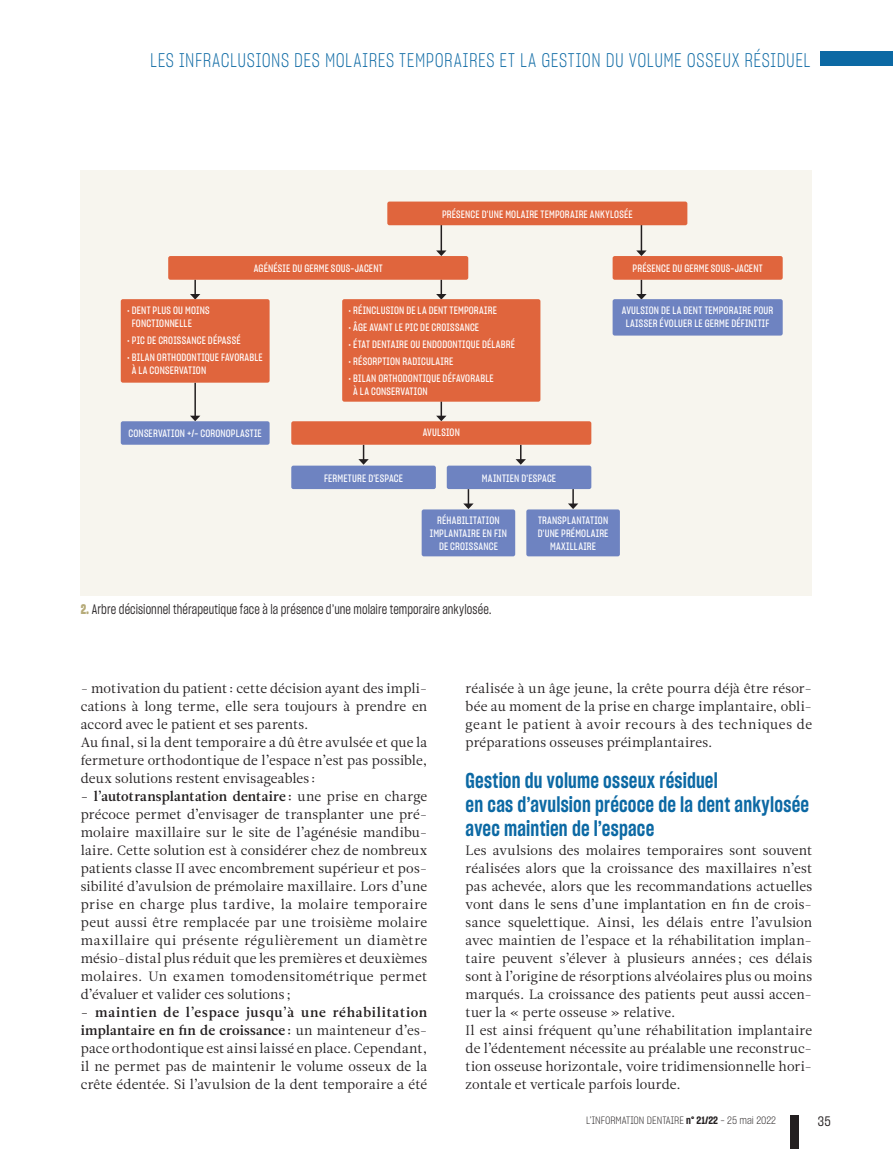
<style>
.page{position:relative;width:893px;height:1149px;background:#fff}
.page>*{position:absolute;margin:0;border:0;box-sizing:border-box;transform-origin:0 0}
.t1{font:21px/24px "Sharp Grotesk Semi Bold 15";letter-spacing:.01em;color:#0c69a4;scale:.91 1}
.t2{font:19.5px "Sharp Grotesk Light 15";letter-spacing:.035em;color:#0c69a4;scale:.9 1}
.t3{font:13.5px/18px "Leitura News Roman 1";letter-spacing:.01em;color:#231f20;text-align:justify}
.t4{font:13.5px/18px "Leitura News Roman 3";letter-spacing:.05em;color:#231f20}
.t5{font:13.5px "Sharp Grotesk Book 15";letter-spacing:.01em;color:#231f20;scale:.88 1}
.t6{font:13.5px "Leitura News Roman 3";letter-spacing:.005em;color:#231f20}
.t7{font:13.5px "Sharp Grotesk Book 15";letter-spacing:.01em;color:#231f20}
.t8{font:10.5px/12.9px "Sharp Grotesk Medium 15";letter-spacing:.015em;color:#fff;scale:.95 1}
.t9{font:10.5px "Sharp Grotesk Light 15";color:#231f20}
.s1{font-family:"Sharp Grotesk Bold 15";color:#b6ab79}
.s2{font-family:"Leitura News Roman 1"}
.s3{font-family:"Sharp Grotesk Semi Bold 15"}
</style>
<div class="page">
<div style="left:821px;top:51px;width:72px;height:15px;background:#0c69a4"></div>
<div style="left:791px;top:1114px;width:8px;height:34px;background:#231f20"></div>
<div style="left:81px;top:170px;width:731px;height:426px;background:#f7f5ee"></div>
<svg style="left:463px;top:489px;width:11px;height:20px"></svg>
<svg style="left:568px;top:489px;width:10px;height:20px"></svg>
<svg style="left:358px;top:444px;width:11px;height:20px"></svg>
<svg style="left:436px;top:401px;width:10px;height:20px"></svg>
<svg style="left:436px;top:280px;width:10px;height:19px"></svg>
<svg style="left:436px;top:225px;width:10px;height:31px"></svg>
<svg style="left:636px;top:225px;width:11px;height:31px"></svg>
<svg style="left:636px;top:280px;width:11px;height:19px"></svg>
<svg style="left:190px;top:280px;width:10px;height:19px"></svg>
<hr style="left:194px;top:382px;width:2px;height:34px;background:#231f20">
<svg style="left:190px;top:415px;width:10px;height:6px"></svg>
<svg style="left:516px;top:444px;width:10px;height:20px"></svg>
<div style="left:168px;top:256px;width:300px;height:24px;background:#e0653d;border-radius:2px"></div>
<div style="left:121px;top:421px;width:149px;height:23px;background:#6e83c1;border-radius:2px"></div>
<div style="left:121px;top:299px;width:149px;height:83px;background:#e0653d;border-radius:2px"></div>
<div style="left:342px;top:299px;width:198px;height:102px;background:#e0653d;border-radius:2px"></div>
<div style="left:613px;top:256px;width:170px;height:24px;background:#e0653d;border-radius:2px"></div>
<div style="left:613px;top:299px;width:170px;height:36px;background:#6e83c1;border-radius:2px"></div>
<div style="left:291px;top:421px;width:300px;height:23px;background:#e0653d;border-radius:2px"></div>
<div style="left:291px;top:465px;width:145px;height:24px;background:#6e83c1;border-radius:2px"></div>
<div style="left:447px;top:465px;width:144px;height:24px;background:#6e83c1;border-radius:2px"></div>
<div style="left:422px;top:509px;width:93px;height:47px;background:#6e83c1;border-radius:2px"></div>
<div style="left:526px;top:509px;width:94px;height:47px;background:#6e83c1;border-radius:2px"></div>
<div style="left:387px;top:201px;width:300px;height:24px;background:#e0653d;border-radius:2px"></div>
<h2 class="t2" style="left:150px;top:46px;width:735px">LES INFRACLUSIONS DES MOLAIRES TEMPORAIRES ET LA GESTION DU VOLUME OSSEUX RÉSIDUEL</h2>
<p class="t8" style="left:442px;top:207px;width:202px">PRÉSENCE D'UNE MOLAIRE TEMPORAIRE ANKYLOSÉE</p>
<p class="t8" style="left:254px;top:261px;width:137px">AGÉNÉSIE DU GERME SOUS-JACENT</p>
<p class="t8" style="left:132px;top:303px;width:83px;text-indent:-5px">• DENT PLUS OU MOINS<br>FONCTIONNELLE</p>
<p class="t8" style="left:127px;top:333px;width:121px">• PIC DE CROISSANCE DÉPASSÉ</p>
<p class="t8" style="left:132px;top:350px;width:139px;text-indent:-5px">• BILAN ORTHODONTIQUE FAVORABLE<br>À LA CONSERVATION</p>
<p class="t8" style="left:129px;top:426px;width:142px">CONSERVATION +/- CORONOPLASTIE</p>
<p class="t8" style="left:349px;top:303px;width:158px">• RÉINCLUSION DE LA DENT TEMPORAIRE</p>
<p class="t8" style="left:349px;top:320px;width:139px">• ÂGE AVANT LE PIC DE CROISSANCE</p>
<p class="t8" style="left:349px;top:337px;width:177px">• ÉTAT DENTAIRE OU ENDODONTIQUE DÉLABRÉ</p>
<p class="t8" style="left:349px;top:354px;width:112px">• RÉSORPTION RADICULAIRE</p>
<p class="t8" style="left:353px;top:372px;width:149px;text-indent:-5px">• BILAN ORTHODONTIQUE DÉFAVORABLE<br>À LA CONSERVATION</p>
<p class="t8" style="left:423px;top:425px;width:41px">AVULSION</p>
<p class="t8" style="left:633px;top:262px;width:138px">PRÉSENCE DU GERME SOUS-JACENT</p>
<p class="t8" style="left:622px;top:303px;width:161px;text-align:center">AVULSION DE LA DENT TEMPORAIRE POUR<br>LAISSER ÉVOLUER LE GERME DÉFINITIF</p>
<p class="t8" style="left:324px;top:471px;width:85px">FERMETURE D'ESPACE</p>
<p class="t8" style="left:482px;top:471px;width:80px">MAINTIEN D'ESPACE</p>
<p class="t8" style="left:430px;top:513px;width:83px;text-align:center">RÉHABILITATION<br>IMPLANTAIRE EN FIN<br>DE CROISSANCE</p>
<p class="t8" style="left:538px;top:513px;width:76px;text-align:center">TRANSPLANTATION<br>D'UNE PRÉMOLAIRE<br>MAXILLAIRE</p>
<p class="t5" style="left:81px;top:600px;width:468px"><span class="s1">2.</span> Arbre décisionnel thérapeutique face à la présence d’une molaire temporaire ankylosée.</p>
<p class="t3" style="left:81px;top:679px;width:348px;text-align:left">- motivation du patient: cette décision ayant des impli&shy;cations à long terme, elle sera toujours à prendre en accord avec le patient et ses parents.<br>Au final, si la dent temporaire a dû être avulsée et que la fermeture orthodontique de l’espace n’est pas possible, deux solutions restent envisageables :</p>
<p class="t6" style="left:81px;top:787px;width:348px">- l’autotransplantation dentaire : <span class="s2">une prise en charge</span></p>
<p class="t3" style="left:81px;top:805px;width:348px">précoce permet d’envisager de transplanter une pré&shy;molaire maxillaire sur le site de l’agénésie mandibu&shy;laire. Cette solution est à considérer chez de nombreux patients classe II avec encombrement supérieur et pos&shy;sibilité d’avulsion de prémolaire maxillaire. Lors d’une prise en charge plus tardive, la molaire temporaire peut aussi être remplacée par une troisième molaire maxillaire qui présente régulièrement un diamètre mésio-distal plus réduit que les premières et deuxièmes molaires. Un examen tomodensitométrique permet d’évaluer et valider ces solutions ;</p>
<p class="t4" style="left:81px;top:1003px;width:348px">- maintien de l’espace jusqu’à une réhabilitation implantaire en fin de croissance : <span class="s2">un mainteneur d’es-</span></p>
<p class="t3" style="left:81px;top:1039px;width:348px">pace orthodontique est ainsi laissé en place. Cependant, il ne permet pas de maintenir le volume osseux de la crête édentée. Si l’avulsion de la dent temporaire a été</p>
<p class="t3" style="left:466px;top:679px;width:348px">réalisée à un âge jeune, la crête pourra déjà être résor&shy;bée au moment de la prise en charge implantaire, obli&shy;geant le patient à avoir recours à des techniques de préparations osseuses préimplantaires.</p>
<h1 class="t1" style="left:466px;top:767px;width:379px">Gestion du volume osseux résiduel<br>en cas d’avulsion précoce de la dent ankylosée avec maintien de l’espace</h1>
<p class="t3" style="left:466px;top:841px;width:348px;text-align:left">Les avulsions des molaires temporaires sont souvent réalisées alors que la croissance des maxillaires n’est pas achevée, alors que les recommandations actuelles vont dans le sens d’une implantation en fin de crois&shy;sance squelettique. Ainsi, les délais entre l’avulsion avec maintien de l’espace et la réhabilitation implan&shy;taire peuvent s’élever à plusieurs années ; ces délais sont à l’origine de résorptions alvéolaires plus ou moins marqués. La croissance des patients peut aussi accen&shy;tuer la « perte osseuse » relative.<br>Il est ainsi fréquent qu’une réhabilitation implantaire de l’édentement nécessite au préalable une reconstruc&shy;tion osseuse horizontale, voire tridimensionnelle hori&shy;zontale et verticale parfois lourde.</p>
<p class="t9" style="left:586px;top:1112px;width:191px">L’INFORMATION DENTAIRE <span class="s3">n° 21/22</span> - 25 mai 2022</p>
<p class="t7" style="left:818px;top:1111px;width:15px">35</p>
</div>
